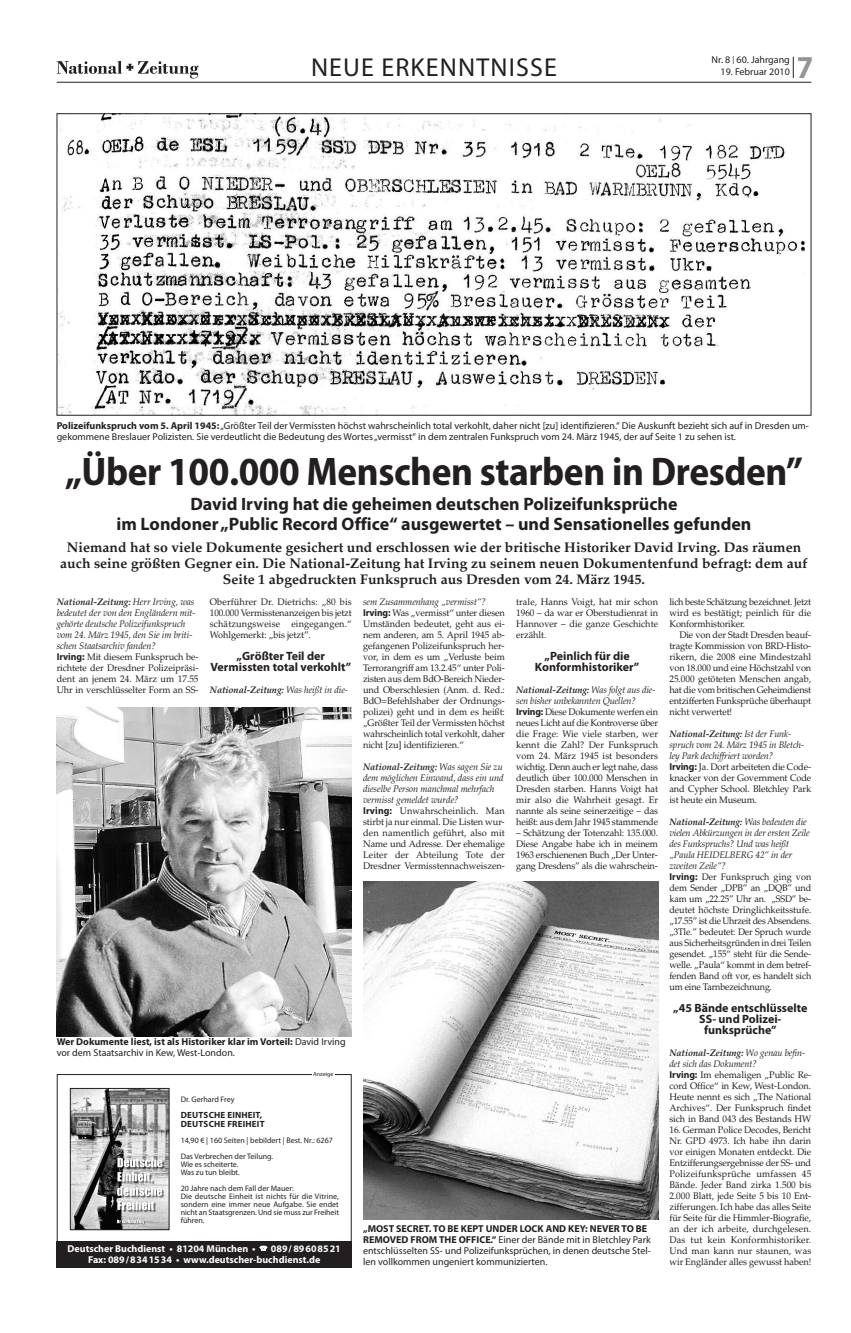
<style>
.page{position:relative;width:851px;height:1333px;background:#fff}
.page>*{position:absolute;margin:0;border:0;box-sizing:border-box;transform-origin:0 0}
.t1{font:700 semi-condensed 40px "Myriad Pro";letter-spacing:-.01em;color:#231f20}
.t2{font:700 semi-condensed 32px "Myriad Pro";color:#939598}
.t3{font:26px "Myriad Pro";letter-spacing:.045em;color:#231f20}
.t4{font:700 18px/20px "Myriad Pro";color:#231f20;text-align:center}
.t5{font:700 14px/16px "Palatino LT Std";color:#231f20;text-align:center}
.t6{font:700 12px/11px "Myriad Pro";color:#231f20;text-align:center}
.t7{font:10px/11px "Myriad Pro";color:#231f20}
.t8{font:700 10px/11px "Myriad Pro";color:#231f20}
.t9{font:700 10px/11px "Myriad Pro";color:#fff;text-align:center}
.t10{font:9.5px/11px "Palatino LT Std";letter-spacing:-.01em;color:#231f20;text-align:justify}
.t11{font:9.5px/11px "Palatino LT Std";letter-spacing:-.01em;color:#231f20;scale:.95 1}
.t12{font:italic 9.5px/11px "Palatino LT Std";letter-spacing:-.005em;color:#231f20}
.t13{font:italic 700 9.5px "Palatino LT Std";letter-spacing:-.005em;color:#231f20}
.t14{font:700 9px/8px "Myriad Pro";letter-spacing:.02em;color:#231f20}
.t15{font:8px/8px "Myriad Pro";color:#231f20}
.t16{font:6px "Myriad Pro";color:#231f20}
.s1{font-size:8px}
.s2{font-weight:700}
.s3{font-family:"Myriad Pro";font-weight:700;font-style:normal;font-size:10px}
.s4{font-style:normal}
.s5{font-weight:400}
.s6{font-style:italic}
.s7{font-family:"Myriad Pro";font-weight:700;font-size:10px}
.s8{font-weight:700;font-style:italic}
</style>
<div class="page">
<svg style="left:792px;top:57px;width:1px;height:21px"></svg>
<svg style="left:57px;top:61px;width:141px;height:17px"></svg>
<hr style="left:57px;top:82px;width:754px;height:1px;background:#231f20">
<div style="left:57px;top:1073px;width:294px;height:193px;border:1px solid #231f20"></div>
<div style="left:57px;top:1241px;width:294px;height:26px;background:#231f20"></div>
<img style="left:72px;top:1090px;width:95px;height:137px">
<div style="left:70px;top:1088px;width:99px;height:141px;border:1px solid #231f20"></div>
<div style="left:312px;top:1069px;width:22px;height:9px;background:#fff"></div>
<img style="left:363px;top:881px;width:295px;height:338px">
<img style="left:59px;top:115px;width:746px;height:298px">
<img style="left:57px;top:707px;width:294px;height:329px">
<p class="t7" style="left:711px;top:55px;width:80px">Nr. 8 <span class="s1">|</span> 60. Jahrgang</p>
<h3 class="t3" style="left:311px;top:58px;width:247px">NEUE ErKENNTNISSE</h3>
<p class="t7" style="left:720px;top:67px;width:71px">19. Februar 2010</p>
<h2 class="t2" style="left:796px;top:55px;width:18px">7</h2>
<p class="t7" style="left:57px;top:421px;width:753px"><span class="s2">Polizeifunkspruch vom 5. April 1945:</span>„Größter Teil der Vermissten höchst wahrscheinlich total verkohlt, daher nicht [zu] identifizieren.“ Die Auskunft bezieht sich auf in Dresden um&shy;gekommene Breslauer Polizisten. Sie verdeutlicht die Bedeutung des Wortes„vermisst“ in dem zentralen Funkspruch vom 24. März 1945, der auf Seite 1 zu sehen ist.</p>
<h1 class="t1" style="left:65px;top:456px;width:739px">„Über 100.000 Menschen starben in Dresden”</h1>
<h3 class="t4" style="left:116px;top:496px;width:636px">David Irving hat die geheimen deutschen Polizeifunksprüche<br>im Londoner„Public Record Office“ ausgewertet – und Sensationelles gefunden</h3>
<p class="t5" style="left:60px;top:541px;width:748px">Niemand hat so viele Dokumente gesichert und erschlossen wie der britische Historiker David Irving. Das räumen auch seine größten Gegner ein. Die National-Zeitung hat Irving zu seinem neuen Dokumentenfund befragt: dem auf<br>Seite 1 abgedruckten Funkspruch aus Dresden vom 24. März 1945.</p>
<p class="t12" style="left:57px;top:597px;width:143px"><span class="s2">National-Zeitung:</span> Herr Irving, was bedeutet der von den Engländern mit&shy;gehörte deutsche Polizeifunkspruch vom 24. März 1945, den Sie im briti&shy;schen Staatsarchiv fanden?<br><span class="s3">Irving:</span> <span class="s4">Mit diesem Funkspruch be&shy;richtete der Dresdner Polizeipräsi&shy;dent an jenem 24. März um 17.55<br>Uhr in verschlüsselter Form an SS-</span></p>
<p class="t10" style="left:210px;top:597px;width:143px">Oberführer Dr. Dietrichs: „80 bis 100.000 Vermisstenanzeigen bis jetzt schätzungsweise eingegangen.“ Wohlgemerkt: „bis jetzt”.</p>
<p class="t6" style="left:210px;top:651px;width:142px">„Größter Teil der<br>Vermissten total verkohlt”</p>
<p class="t13" style="left:210px;top:686px;width:140px">National-Zeitung: <span class="s5">Was heißt in die-</span></p>
<p class="t8" style="left:57px;top:1037px;width:290px">Wer Dokumente liest, ist als Historiker klar im Vorteil: <span class="s5">David Irving vor dem Staatsarchiv in Kew, West-London.</span></p>
<p class="t16" style="left:313px;top:1071px;width:22px">Anzeige</p>
<p class="t15" style="left:181px;top:1096px;width:55px">Dr. Gerhard Frey</p>
<p class="t14" style="left:181px;top:1112px;width:85px">DEUTSCHE EINHEIT,<br>DEUTSCHE FREIHEIT</p>
<p class="t15" style="left:181px;top:1132px;width:154px;line-height:16px">14,90 € | 160 Seiten | bebildert | Best. Nr.: 6267<br>Das Verbrechen der Teilung.</p>
<p class="t15" style="left:181px;top:1160px;width:61px">Wie es scheiterte.<br>Was zu tun bleibt.</p>
<p class="t15" style="left:181px;top:1184px;width:160px">20 Jahre nach dem Fall der Mauer:<br>Die deutsche Einheit ist nichts für die Vitrine, sondern eine immer neue Aufgabe. Sie endet nicht an Staatsgrenzen. Und sie muss zur Freiheit führen.</p>
<p class="t9" style="left:68px;top:1243px;width:275px">Deutscher Buchdienst • 81204 München • ☎ 089/ 89608521<br>Fax: 089/8341534 • www.deutscher-buchdienst.de</p>
<p class="t10" style="left:363px;top:597px;width:143px;text-align:left"><span class="s6">sem Zusammenhang „vermisst“?<br></span><span class="s7">Irving:</span> Was „vermisst“ unter diesen Umständen bedeutet, geht aus ei&shy;nem anderen, am 5. April 1945 ab&shy;gefangenen Polizeifunkspruch her&shy;vor, in dem es um „Verluste beim Terrorangriff am 13.2.45“ unter Poli&shy;zisten aus dem BdO-Bereich Nieder&shy;und Oberschlesien (Anm. d. Red.:<br>BdO=Befehlshaber der Ordnungs&shy;polizei) geht und in dem es heißt: „Größter Teil der Vermissten höchst wahrscheinlich total verkohlt, daher nicht [zu] identifizieren.“</p>
<p class="t10" style="left:363px;top:762px;width:143px;text-align:left"><span class="s8">National-Zeitung:</span> <span class="s6">Was sagen Sie zu dem möglichen Einwand, dass ein und dieselbe Person manchmal mehrfach vermisst gemeldet wurde?<br></span><span class="s7">Irving:</span> Unwahrscheinlich. Man stirbt ja nur einmal. Die Listen wur&shy;den namentlich geführt, also mit Name und Adresse. Der ehemalige Leiter der Abteilung Tote der Dresdner Vermisstennachweiszen-</p>
<p class="t10" style="left:516px;top:597px;width:143px">trale, Hanns Voigt, hat mir schon 1960 – da war er Oberstudienrat in Hannover – die ganze Geschichte erzählt.</p>
<p class="t6" style="left:535px;top:651px;width:106px">„Peinlich für die<br>Konformhistoriker”</p>
<p class="t10" style="left:516px;top:685px;width:143px;text-align:left"><span class="s8">National-Zeitung:</span> <span class="s6">Was folgt aus die&shy;sen bisher unbekannten Quellen?<br></span><span class="s7">Irving:</span> Diese Dokumente werfen ein neues Licht auf die Kontroverse über die Frage: Wie viele starben, wer kennt die Zahl? Der Funkspruch vom 24. März 1945 ist besonders wichtig. Denn auch er legt nahe, dass deutlich über 100.000 Menschen in Dresden starben. Hanns Voigt hat mir also die Wahrheit gesagt. Er nannte als seine seinerzeitige – das heißt: aus dem Jahr 1945 stammende</p>
<p class="t10" style="left:516px;top:828px;width:143px">– Schätzung der Totenzahl: 135.000.<br>Diese Angabe habe ich in meinem 1963 erschienenen Buch „Der Unter&shy;gang Dresdens” als die wahrschein-</p>
<p class="t7" style="left:363px;top:1224px;width:289px"><span class="s2">„MOST SECRET. TO BE KEPT UNDER LOCK AND KEY: NEVER TO BE REMOVED FROM THE OFFICE.“</span> Einer der Bände mit in Bletchley Park entschlüsselten SS- und Polizeifunksprüchen, in denen deutsche Stel&shy;len vollkommen ungeniert kommunizierten.</p>
<p class="t10" style="left:669px;top:597px;width:143px">lich beste Schätzung bezeichnet. Jetzt wird es bestätigt; peinlich für die Konformhistoriker.</p>
<p class="t10" style="left:669px;top:630px;width:143px;text-indent:10px">Die von der Stadt Dresden beauf&shy;tragte Kommission von BRD-Histo&shy;rikern, die 2008 eine Mindestzahl von 18.000 und eine Höchstzahl von 25.000 getöteten Menschen angab, hat die vom britischen Geheimdienst entzifferten Funksprüche überhaupt nicht verwertet!</p>
<p class="t10" style="left:669px;top:729px;width:143px;text-align:left"><span class="s8">National-Zeitung:</span> <span class="s6">Ist der Funk&shy;spruch vom 24. März 1945 in Bletch&shy;ley Park dechiffriert worden?<br></span><span class="s7">Irving:</span> Ja. Dort arbeiteten die Code&shy;knacker von der Government Code and Cypher School. Bletchley Park ist heute ein Museum.</p>
<p class="t11" style="left:669px;top:817px;width:151px"><span class="s8">National-Zeitung:</span> <span class="s6">Was bedeuten die vielen Abkürzungen in der ersten Zeile des Funkspruchs? Und was heißt „Paula HEIDELBERG 42“ in der zweiten Zeile“?<br></span><span class="s7">Irving:</span> Der Funkspruch ging von dem Sender „DPB” an „DQB” und kam um „22.25” Uhr an. „SSD” be&shy;deutet höchste Dringlichkeitsstufe. „17.55” ist die Uhrzeit des Absendens. „3Tle.” bedeutet: Der Spruch wurde aus Sicherheitsgründen in drei Teilen gesendet. „155“ steht für die Sende&shy;welle. „Paula“ kommt in dem betref&shy;fenden Band oft vor, es handelt sich um eine Tarnbezeichnung.</p>
<p class="t6" style="left:673px;top:1003px;width:136px">„45 Bände entschlüsselte<br>SS- und Polizei&shy;funksprüche”</p>
<p class="t10" style="left:669px;top:1048px;width:143px;text-align:left"><span class="s8">National-Zeitung:</span> <span class="s6">Wo genau befin&shy;det sich das Dokument?<br></span><span class="s7">Irving:</span> Im ehemaligen „Public Re&shy;cord Office“ in Kew, West-London.<br>Heute nennt es sich „The National<br>Archives“. Der Funkspruch findet sich in Band 043 des Bestands HW</p>
<p class="t10" style="left:669px;top:1125px;width:143px">16. German Police Decodes, Bericht Nr. GPD 4973. Ich habe ihn darin vor einigen Monaten entdeckt. Die Entzifferungsergebnisse der SS- und Polizeifunksprüche umfassen 45<br>Bände. Jeder Band zirka 1.500 bis 2.000 Blatt, jede Seite 5 bis 10 Ent&shy;zifferungen. Ich habe das alles Seite für Seite für die Himmler-Biografie, an der ich arbeite, durchgelesen.<br>Das tut kein Konformhistoriker.<br>Und man kann nur staunen, was wir Engländer alles gewusst haben!</p>
</div>
